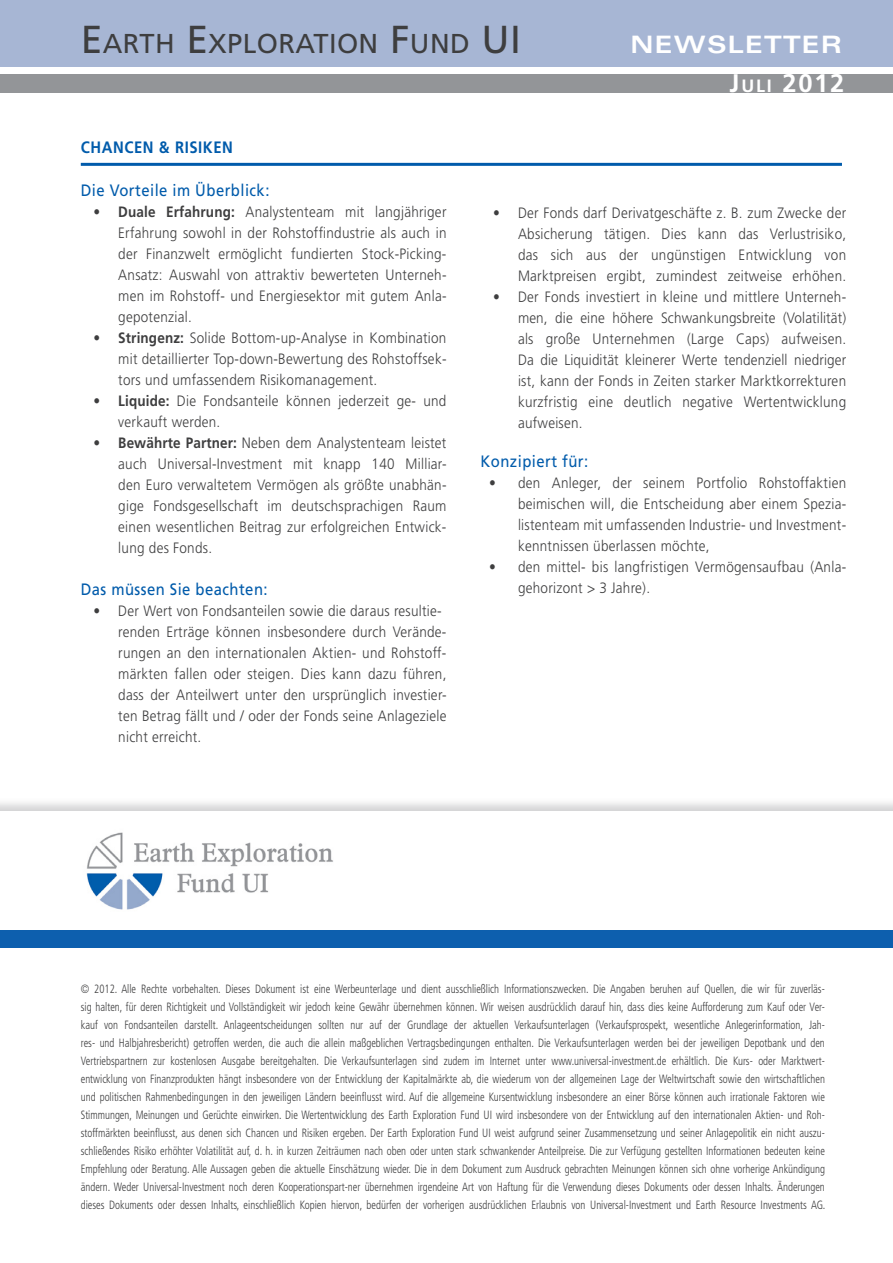
<style>
.page{position:relative;width:893px;height:1263px;background:#fff}
.page>*{position:absolute;margin:0;border:0;box-sizing:border-box;transform-origin:0 0}
.t1{font:27.3px "Frutiger LT";letter-spacing:.015em;color:#3e3e3f}
.t2{font:700 25.5px "Frutiger LT";color:#fff}
.t3{font:700 expanded 24px "Univers";letter-spacing:.05em;color:#fff}
.t4{font:16.5px "Frutiger LT";letter-spacing:.03em;color:#015bab;scale:.9 1}
.t5{font:700 16.5px "Frutiger LT";letter-spacing:.04em;color:#015bab;scale:.9 1}
.t6{font:300 15px/21px "Frutiger LT";letter-spacing:.02em;color:#3e3e3f;text-align:justify;scale:.9 1}
.t7{font:300 condensed 12px/18px "Frutiger LT";color:#3e3e3f;text-align:justify;scale:.89 1}
.s1{font-size:39px}
.s2{font-weight:700}
.s3{font-size:17.85px}
</style>
<div class="page">
<div style="left:0;top:0;width:893px;height:67px;background:#a7b6d4"></div>
<div style="left:0;top:74px;width:893px;height:19px;background:#939598"></div>
<div style="left:0;top:928px;width:893px;height:20px;background:#0d5fae"></div>
<hr style="left:81px;top:163px;width:761px;height:3px;background:#015bab">
<div style="left:0;top:797px;width:893px;height:135px;background:#6c6d70;opacity:.3"></div>
<div style="left:0;top:812px;width:893px;height:118px;background:#fff"></div>
<img style="left:86px;top:832px;width:247px;height:78px">
<p class="t1" style="left:81px;top:27px;width:418px"><span class="s1">E</span>ARTH <span class="s1">E</span>XPLORATION <span class="s1">F</span>UND <span class="s1">UI</span></p>
<p class="t3" style="left:631px;top:31px;width:213px">NEWSLETTER</p>
<p class="t5" style="left:81px;top:137px;width:171px">CHANCEN &amp; RISIKEN</p>
<p class="t4" style="left:81px;top:181px;width:211px">Die Vorteile im Überblick:</p>
<p class="t6" style="left:118px;top:202px;width:366px;text-indent:-25px"><span class="s2">• Duale Erfahrung:</span> Analystenteam mit langjähriger Erfahrung sowohl in der Rohstoffindustrie als auch in der Finanzwelt ermöglicht fundierten Stock-Picking-Ansatz: Auswahl von attraktiv bewerteten Unterneh&shy;men im Rohstoff- und Energiesektor mit gutem Anla&shy;gepotenzial.</p>
<p class="t6" style="left:94px;top:328px;width:394px;text-align:right"><span class="s2">• Stringenz:</span> Solide Bottom-up-Analyse in Kombination mit detaillierter Top-down-Bewertung des Rohstoffsek-</p>
<p class="t6" style="left:118px;top:370px;width:289px">tors und umfassendem Risikomanagement.</p>
<p class="t6" style="left:118px;top:391px;width:366px;text-indent:-25px"><span class="s2">• Liquide:</span> Die Fondsanteile können jederzeit ge- und verkauft werden.</p>
<p class="t6" style="left:118px;top:433px;width:366px;text-indent:-25px"><span class="s2">• Bewährte Partner:</span> Neben dem Analystenteam leistet auch Universal-Investment mit knapp 140 Milliar&shy;den Euro verwaltetem Vermögen als größte unabhän&shy;gige Fondsgesellschaft im deutschsprachigen Raum einen wesentlichen Beitrag zur erfolgreichen Entwick&shy;lung des Fonds.</p>
<p class="t4" style="left:81px;top:580px;width:209px">Das müssen Sie beachten:</p>
<p class="t6" style="left:94px;top:601px;width:388px">• Der Wert von Fondsanteilen sowie die daraus resultie-</p>
<p class="t6" style="left:118px;top:622px;width:366px">renden Erträge können insbesondere durch Verände&shy;rungen an den internationalen Aktien- und Rohstoff&shy;märkten fallen oder steigen. Dies kann dazu führen, dass der Anteilwert unter den ursprünglich investier&shy;ten Betrag fällt und / oder der Fonds seine Anlageziele nicht erreicht.</p>
<p class="t2" style="left:730px;top:69px;width:116px">J<span class="s3">uli</span> 2012</p>
<p class="t6" style="left:518px;top:202px;width:366px;text-indent:-25px">• Der Fonds darf Derivatgeschäfte z. B. zum Zwecke der Absicherung tätigen. Dies kann das Verlustrisiko, das sich aus der ungünstigen Entwicklung von Marktpreisen ergibt, zumindest zeitweise erhöhen.</p>
<p class="t6" style="left:518px;top:286px;width:366px;text-indent:-25px">• Der Fonds investiert in kleine und mittlere Unterneh&shy;men, die eine höhere Schwankungsbreite (Volatilität) als große Unternehmen (Large Caps) aufweisen.<br>Da die Liquidität kleinerer Werte tendenziell niedriger ist, kann der Fonds in Zeiten starker Marktkorrekturen kurzfristig eine deutlich negative Wertentwicklung aufweisen.</p>
<p class="t4" style="left:480px;top:452px;width:121px">Konzipiert für:</p>
<p class="t6" style="left:518px;top:472px;width:366px;text-indent:-29px">• den Anleger, der seinem Portfolio Rohstoffaktien beimischen will, die Entscheidung aber einem Spezia&shy;listenteam mit umfassenden Industrie- und Investment&shy;kenntnissen überlassen möchte,</p>
<p class="t6" style="left:518px;top:556px;width:366px;text-indent:-29px">• den mittel- bis langfristigen Vermögensaufbau (Anla&shy;gehorizont &gt; 3 Jahre).</p>
<p class="t7" style="left:81px;top:980px;width:838px">© 2012. Alle Rechte vorbehalten. Dieses Dokument ist eine Werbeunterlage und dient ausschließlich Informationszwecken. Die Angaben beruhen auf Quellen, die wir für zuverläs&shy;sig halten, für deren Richtigkeit und Vollständigkeit wir jedoch keine Gewähr übernehmen können. Wir weisen ausdrücklich darauf hin, dass dies keine Aufforderung zum Kauf oder Ver&shy;kauf von Fondsanteilen darstellt. Anlageentscheidungen sollten nur auf der Grundlage der aktuellen Verkaufsunterlagen (Verkaufsprospekt, wesentliche Anlegerinformation, Jah&shy;res- und Halbjahresbericht) getroffen werden, die auch die allein maßgeblichen Vertragsbedingungen enthalten. Die Verkaufsunterlagen werden bei der jeweiligen Depotbank und den Vertriebspartnern zur kostenlosen Ausgabe bereitgehalten. Die Verkaufsunterlagen sind zudem im Internet unter www.universal-investment.de erhältlich. Die Kurs- oder Marktwert&shy;entwicklung von Finanzprodukten hängt insbesondere von der Entwicklung der Kapitalmärkte ab, die wiederum von der allgemeinen Lage der Weltwirtschaft sowie den wirtschaftlichen und politischen Rahmenbedingungen in den jeweiligen Ländern beeinflusst wird. Auf die allgemeine Kursentwicklung insbesondere an einer Börse können auch irrationale Faktoren wie Stimmungen, Meinungen und Gerüchte einwirken. Die Wertentwicklung des Earth Exploration Fund UI wird insbesondere von der Entwicklung auf den internationalen Aktien- und Roh&shy;stoffmärkten beeinflusst, aus denen sich Chancen und Risiken ergeben. Der Earth Exploration Fund UI weist aufgrund seiner Zusammensetzung und seiner Anlagepolitik ein nicht auszu&shy;schließendes Risiko erhöhter Volatilität auf, d. h. in kurzen Zeiträumen nach oben oder unten stark schwankender Anteilpreise. Die zur Verfügung gestellten Informationen bedeuten keine Empfehlung oder Beratung. Alle Aussagen geben die aktuelle Einschätzung wieder. Die in dem Dokument zum Ausdruck gebrachten Meinungen können sich ohne vorherige Ankündigung ändern. Weder Universal-Investment noch deren Kooperationspart-ner übernehmen irgendeine Art von Haftung für die Verwendung dieses Dokuments oder dessen Inhalts. Änderungen dieses Dokuments oder dessen Inhalts, einschließlich Kopien hiervon, bedürfen der vorherigen ausdrücklichen Erlaubnis von Universal-Investment und Earth Resource Investments AG.</p>
</div>
